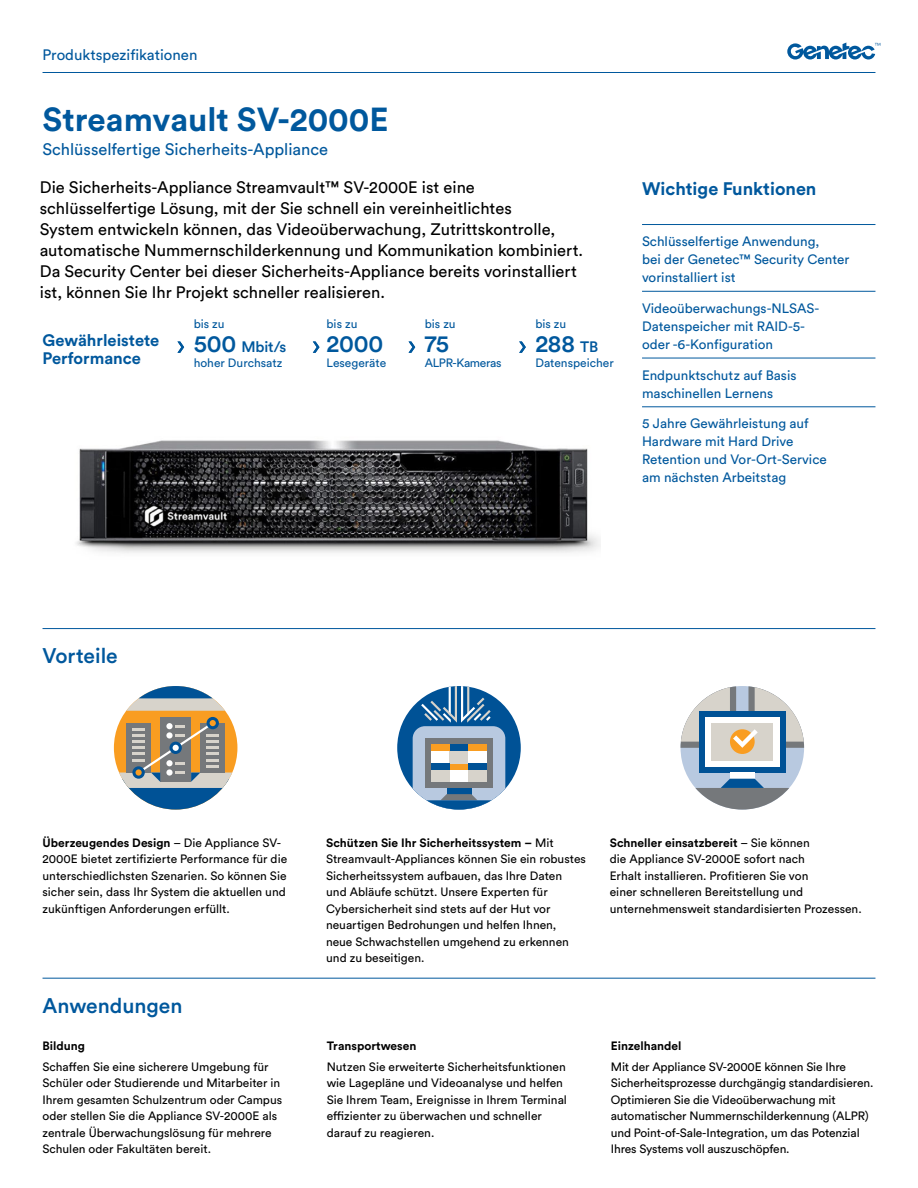
<style>
.page{position:relative;width:918px;height:1188px;background:#fff}
.page>*{position:absolute;margin:0;border:0;box-sizing:border-box;transform-origin:0 0}
.Document_Title{font:700 33px "Circular Pro";color:#00589d}
.Promo_Value{font:500 24px "Circular Pro";letter-spacing:-.01em;color:#00589d}
.Section_Heading_-_Ru{font:500 21px "Circular Pro";color:#00589d}
.Sidebar_Heading{font:700 18px "Circular Pro";color:#00589d}
.Body_Text{font:16.5px/21px "Circular Pro";color:#000}
.Document_Title-2{font:16.5px "Circular Pro";color:#00589d}
.Heading{font:700 16.5px/18px "Circular Pro";color:#00589d}
.Document_Type{font:15px "Circular Pro";color:#00589d}
.Promo_Value-2{font:500 15px "Circular Pro";color:#00589d}
.Key_benefits_List{font:13.5px/18px "Circular Pro";color:#00589d}
.Features_List_Text{font:12px/16.5px "Circular Pro";color:#000}
.Body_Text_2{font:12px/16.5px "Circular Pro";letter-spacing:-.005em;color:#000}
.Promo_small_text{font:12px "Circular Pro";color:#00589d}
.Heading_2{font:700 12px "Circular Pro";color:#000}
.Promo_small_text-2{font:12px "Circular Pro";letter-spacing:-.03em;color:#00589d}
.s1{font-size:24px}
.s2{font-size:15px}
.s3{font-weight:700}
</style>
<div class="page">
<hr style="left:642px;top:224px;width:233px;height:1px;background:#00589d">
<hr style="left:642px;top:291px;width:233px;height:1px;background:#00589d">
<hr style="left:642px;top:358px;width:233px;height:1px;background:#00589d">
<hr style="left:642px;top:406px;width:233px;height:1px;background:#00589d">
<svg style="left:787px;top:43px;width:93px;height:17px"></svg>
<hr style="left:43px;top:628px;width:832px;height:1px;background:#00589d">
<hr style="left:43px;top:978px;width:832px;height:1px;background:#00589d">
<hr style="left:43px;top:72px;width:832px;height:1px;background:#00589d">
<div style="left:114px;top:686px;width:123px;height:124px;background:#f99d21;border-radius:50%"></div>
<div style="left:160px;top:717px;width:31px;height:65px;background:#75787b"></div>
<div style="left:207px;top:717px;width:12px;height:12px;background:#005296;border-radius:50%"></div>
<svg style="left:119px;top:720px;width:113px;height:90px"></svg>
<svg style="left:132px;top:766px;width:13px;height:13px"></svg>
<div style="left:136px;top:769px;width:6px;height:7px;background:#f99d21;border-radius:50%"></div>
<svg style="left:126px;top:686px;width:99px;height:25px"></svg>
<div style="left:681px;top:686px;width:123px;height:124px;background:#b8c9e0;border-radius:50%"></div>
<div style="left:699px;top:711px;width:87px;height:62px;background:#005296"></div>
<div style="left:705px;top:717px;width:74px;height:49px;background:#fff"></div>
<div style="left:730px;top:773px;width:25px;height:6px;background:#fff"></div>
<svg style="left:695px;top:779px;width:94px;height:31px"></svg>
<div style="left:711px;top:723px;width:62px;height:37px;background:#d7d3cb"></div>
<div style="left:730px;top:729px;width:25px;height:25px;background:#f99d21;border-radius:50%"></div>
<svg style="left:681px;top:686px;width:123px;height:62px"></svg>
<div style="left:397px;top:686px;width:124px;height:124px;background:#005296;border-radius:50%"></div>
<svg style="left:413px;top:686px;width:92px;height:124px"></svg>
<svg style="left:313px;top:341px;width:6px;height:12px"></svg>
<svg style="left:177px;top:341px;width:7px;height:12px"></svg>
<svg style="left:409px;top:341px;width:6px;height:12px"></svg>
<svg style="left:519px;top:341px;width:7px;height:12px"></svg>
<img style="left:76px;top:440px;width:525px;height:113px">
<p class="Document_Type" style="left:43px;top:44px;width:156px">Produktspezifikationen</p>
<p class="Document_Title" style="left:43px;top:96px;width:348px">Streamvault SV-2000E</p>
<p class="Document_Title-2" style="left:43px;top:138px;width:287px">Schlüsselfertige Sicherheits-Appliance</p>
<p class="Body_Text" style="left:40px;top:176px;width:545px">Die Sicherheits-Appliance Streamvault™ SV-2000E ist eine schlüsselfertige Lösung, mit der Sie schnell ein vereinheitlichtes<br>System entwickeln können, das Videoüberwachung, Zutrittskontrolle, automatische Nummernschilderkennung und Kommunikation kombiniert.<br>Da Security Center bei dieser Sicherheits-Appliance bereits vorinstalliert ist, können Sie Ihr Projekt schneller realisieren.</p>
<p class="Heading" style="left:43px;top:330px;width:118px">Gewährleistete<br>Performance</p>
<p class="Promo_small_text" style="left:194px;top:316px;width:32px">bis zu</p>
<p class="Promo_Value-2" style="left:194px;top:337px;width:94px"><span class="s1">500</span> Mbit/s</p>
<p class="Promo_small_text" style="left:194px;top:355px;width:90px">hoher Durchsatz</p>
<p class="Promo_small_text" style="left:327px;top:316px;width:32px">bis zu</p>
<p class="Promo_Value" style="left:327px;top:328px;width:58px">2000</p>
<p class="Promo_small_text" style="left:327px;top:355px;width:61px">Lesegeräte</p>
<p class="Promo_small_text" style="left:425px;top:316px;width:32px">bis zu</p>
<p class="Promo_Value" style="left:425px;top:328px;width:26px">75</p>
<p class="Promo_small_text-2" style="left:425px;top:355px;width:78px">ALPR-Kameras</p>
<p class="Promo_small_text" style="left:535px;top:316px;width:32px">bis zu</p>
<p class="Promo_Value" style="left:535px;top:328px;width:64px">288 <span class="s2">TB</span></p>
<p class="Promo_small_text" style="left:535px;top:355px;width:80px">Datenspeicher</p>
<p class="Sidebar_Heading" style="left:642px;top:176px;width:176px">Wichtige Funktionen</p>
<p class="Key_benefits_List" style="left:642px;top:232px;width:209px">Schlüsselfertige Anwendung,<br>bei der Genetec™ Security Center vorinstalliert ist</p>
<p class="Key_benefits_List" style="left:642px;top:299px;width:179px">Videoüberwachungs-NLSAS-<br>Datenspeicher mit RAID-5- oder -6-Konfiguration</p>
<p class="Key_benefits_List" style="left:642px;top:365px;width:156px">Endpunktschutz auf Basis maschinellen Lernens</p>
<p class="Key_benefits_List" style="left:642px;top:414px;width:186px">5 Jahre Gewährleistung auf<br>Hardware mit Hard Drive<br>Retention und Vor-Ort-Service am nächsten Arbeitstag</p>
<p class="Section_Heading_-_Ru" style="left:43px;top:641px;width:77px">Vorteile</p>
<p class="Features_List_Text" style="left:43px;top:834px;width:246px"><span class="s3">Überzeugendes Design</span> – Die Appliance SV-2000E bietet zertifizierte Performance für die unterschiedlichsten Szenarien. So können Sie sicher sein, dass Ihr System die aktuellen und zukünftigen Anforderungen erfüllt.</p>
<p class="Features_List_Text" style="left:326px;top:834px;width:261px"><span class="s3">Schützen Sie Ihr Sicherheitssystem –</span> Mit Streamvault-Appliances können Sie ein robustes Sicherheitssystem aufbauen, das Ihre Daten<br>und Abläufe schützt. Unsere Experten für Cybersicherheit sind stets auf der Hut vor neuartigen Bedrohungen und helfen Ihnen,<br>neue Schwachstellen umgehend zu erkennen und zu beseitigen.</p>
<p class="Features_List_Text" style="left:610px;top:834px;width:253px"><span class="s3">Schneller einsatzbereit</span> – Sie können<br>die Appliance SV-2000E sofort nach<br>Erhalt installieren. Profitieren Sie von<br>einer schnelleren Bereitstellung und unternehmensweit standardisierten Prozessen.</p>
<p class="Section_Heading_-_Ru" style="left:43px;top:991px;width:141px">Anwendungen</p>
<p class="Heading_2" style="left:43px;top:1037px;width:44px">Bildung</p>
<p class="Body_Text_2" style="left:43px;top:1058px;width:241px">Schaffen Sie eine sicherere Umgebung für Schüler oder Studierende und Mitarbeiter in Ihrem gesamten Schulzentrum oder Campus oder stellen Sie die Appliance SV-2000E als zentrale Überwachungslösung für mehrere Schulen oder Fakultäten bereit.</p>
<p class="Heading_2" style="left:327px;top:1037px;width:91px">Transportwesen</p>
<p class="Body_Text_2" style="left:327px;top:1058px;width:242px">Nutzen Sie erweiterte Sicherheitsfunktionen wie Lagepläne und Videoanalyse und helfen Sie Ihrem Team, Ereignisse in Ihrem Terminal effizienter zu überwachen und schneller darauf zu reagieren.</p>
<p class="Heading_2" style="left:611px;top:1037px;width:72px">Einzelhandel</p>
<p class="Body_Text_2" style="left:611px;top:1058px;width:264px">Mit der Appliance SV-2000E können Sie Ihre Sicherheitsprozesse durchgängig standardisieren.<br>Optimieren Sie die Videoüberwachung mit automatischer Nummernschilderkennung (ALPR) und Point-of-Sale-Integration, um das Potenzial Ihres Systems voll auszuschöpfen.</p>
</div>
